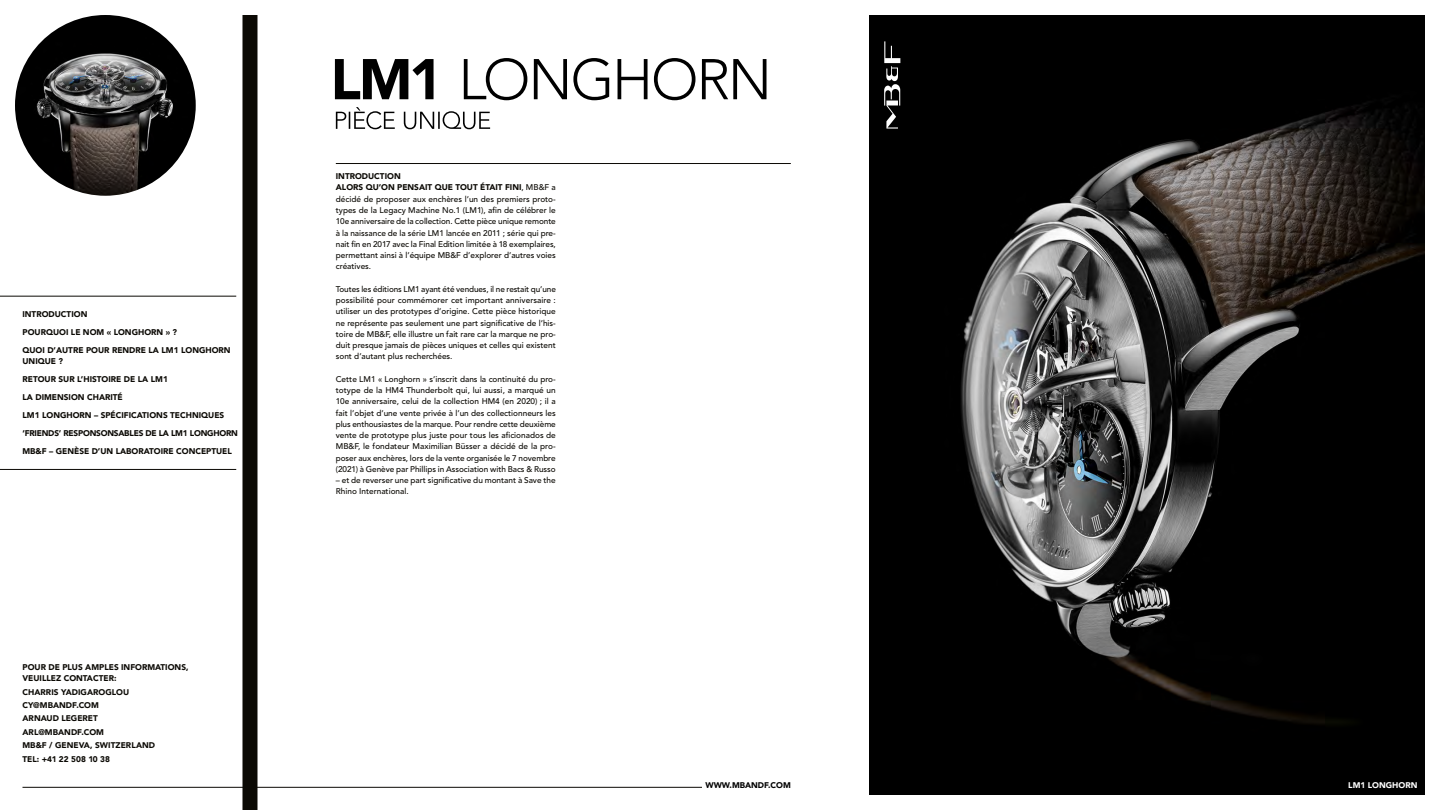
<style>
.page{position:relative;width:1440px;height:810px;background:#fff}
.page>*{position:absolute;margin:0;border:0;box-sizing:border-box;transform-origin:0 0}
.t1{font:500 8.25px/11.2px "Avenir LT Std";color:#0b0904}
.t2{font:900 8.25px/18px "Avenir LT Std";color:#0b0904}
.t3{font:900 8.25px/13.5px "Avenir";color:#0b0904}
.t4{font:900 8.25px "Avenir";color:#000}
.t5{font:900 8.25px "Avenir";color:#fff}
.s1{font-weight:900}
</style>
<div class="page">
<hr style="left:22px;top:787px;width:680px;height:1px;background:#0b0904">
<hr style="left:336px;top:163px;width:455px;height:1px;background:#0b0904">
<img style="left:15px;top:15px;width:181px;height:181px;border-radius:90px">
<div style="left:242px;top:15px;width:15px;height:795px;background:#0b0904"></div>
<hr style="left:0;top:296px;width:236px;height:1px;background:#0b0904">
<hr style="left:0;top:469px;width:236px;height:1px;background:#0b0904">
<svg style="left:335px;top:58px;width:431px;height:42px"></svg>
<svg style="left:336px;top:107px;width:154px;height:22px"></svg>
<svg style="left:869px;top:15px;width:556px;height:780px;background:#1c1b1b"></svg>
<p class="t2" style="left:22px;top:305px;width:210px">INTRODUCTION<br>POURQUOI LE NOM « LONGHORN » ?<br>QUOI D’AUTRE POUR RENDRE LA LM1 LONGHORN</p>
<p class="t2" style="left:22px;top:352px;width:217px">UNIQUE ?<br>RETOUR SUR L’HISTOIRE DE LA LM1<br>LA DIMENSION CHARITÉ<br>LM1 LONGHORN – SPÉCIFICATIONS TECHNIQUES ‘FRIENDS’ RESPONSONSABLES DE LA LM1 LONGHORN<br>MB&amp;F – GENÈSE D’UN LABORATOIRE CONCEPTUEL</p>
<p class="t2" style="left:22px;top:661px;width:168px;line-height:11.2px">POUR DE PLUS AMPLES INFORMATIONS,<br>VEUILLEZ CONTACTER:</p>
<p class="t3" style="left:22px;top:685px;width:134px">CHARRIS YADIGAROGLOU<br>CY@MBANDF.COM<br>ARNAUD LEGERET<br>ARL@MBANDF.COM<br>MB&amp;F / GENEVA, SWITZERLAND<br>TEL: +41 22 508 10 38</p>
<p class="t1" style="left:336px;top:171px;width:222px"><span class="s1">INTRODUCTION<br>ALORS QU’ON PENSAIT QUE TOUT ÉTAIT FINI</span>, MB&amp;F a décidé de proposer aux enchères l’un des premiers proto&shy;types de la Legacy Machine No.1 (LM1), afin de célébrer le 10e anniversaire de la collection. Cette pièce unique remonte à la naissance de la série LM1 lancée en 2011 ; série qui pre&shy;nait fin en 2017 avec la Final Edition limitée à 18 exemplaires, permettant ainsi à l’équipe MB&amp;F d’explorer d’autres voies créatives.</p>
<p class="t1" style="left:336px;top:283px;width:222px;text-align:justify">Toutes les éditions LM1 ayant été vendues, il ne restait qu’une possibilité pour commémorer cet important anniversaire : utiliser un des prototypes d’origine. Cette pièce historique ne représente pas seulement une part significative de l’his&shy;toire de MB&amp;F, elle illustre un fait rare car la marque ne pro&shy;duit presque jamais de pièces uniques et celles qui existent sont d’autant plus recherchées.</p>
<p class="t1" style="left:336px;top:373px;width:222px;text-align:justify">Cette LM1 « Longhorn » s’inscrit dans la continuité du pro&shy;totype de la HM4 Thunderbolt qui, lui aussi, a marqué un 10e anniversaire, celui de la collection HM4 (en 2020) ; il a fait l’objet d’une vente privée à l’un des collectionneurs les plus enthousiastes de la marque. Pour rendre cette deuxième vente de prototype plus juste pour tous les aficionados de MB&amp;F, le fondateur Maximilian Büsser a décidé de la pro&shy;poser aux enchères, lors de la vente organisée le 7 novembre (2021) à Genève par Phillips in Association with Bacs &amp; Russo</p>
<p class="t1" style="left:336px;top:475px;width:221px">– et de reverser une part significative du montant à Save the<br>Rhino International.</p>
<p class="t4" style="left:705px;top:778px;width:87px">WWW.MBANDF.COM</p>
<p class="t5" style="left:1348px;top:778px;width:71px">LM1 LONGHORN</p>
</div>
